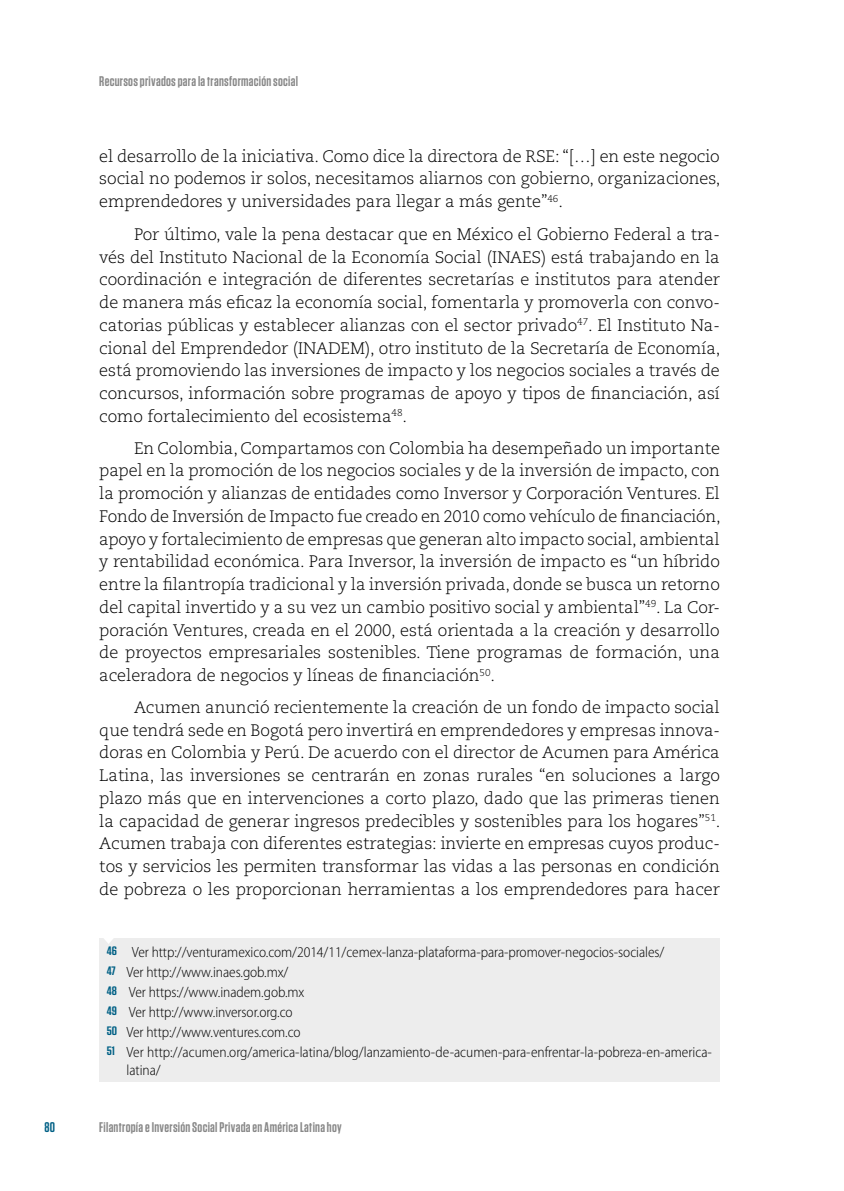
<style>
.page{position:relative;width:844px;height:1191px;background:#fff}
.page>*{position:absolute;margin:0;border:0;box-sizing:border-box;transform-origin:0 0}
.t1{font:300 16.62px/22.8px "Caecilia LT Std";letter-spacing:-.005em;color:#000;text-align:justify}
.t2{font:300 semi-condensed 14.88px/19.9px "Myriad Pro";letter-spacing:-.005em;color:#000}
.t3{font:600 14px "Tungsten";letter-spacing:.02em;color:#878787}
.t4{font:600 14px "Tungsten";color:#006085}
.s1{font-family:"Tungsten";font-weight:600;font-stretch:normal;font-size:12.25px;color:#006085}
</style>
<div class="page">
<div style="left:99px;top:938px;width:620px;height:144px;background:#ededed"></div>
<svg style="left:104px;top:938px;width:9px;height:6px"></svg>
<p class="t3" style="left:99px;top:73px;width:200px">Recursos privados para la transformación social</p>
<p class="t1" style="left:99px;top:145px;width:622px">el desarrollo de la iniciativa. Como dice la directora de RSE: “[…] en este negocio social no podemos ir solos, necesitamos aliarnos con gobierno, organizaciones, emprendedores y universidades para llegar a más gente”<sup>46</sup>.</p>
<p class="t1" style="left:99px;top:223px;width:622px;text-indent:35px">Por último, vale la pena destacar que en México el Gobierno Federal a tra&shy;vés del Instituto Nacional de la Economía Social (INAES) está trabajando en la coordinación e integración de diferentes secretarías e institutos para atender de manera más eficaz la economía social, fomentarla y promoverla con convo&shy;catorias públicas y establecer alianzas con el sector privado<sup>47</sup>. El Instituto Na&shy;cional del Emprendedor (INADEM), otro instituto de la Secretaría de Economía, está promoviendo las inversiones de impacto y los negocios sociales a través de concursos, información sobre programas de apoyo y tipos de financiación, así como fortalecimiento del ecosistema<sup>48</sup>.</p>
<p class="t1" style="left:99px;top:437px;width:622px;text-indent:35px">En Colombia, Compartamos con Colombia ha desempeñado un importante papel en la promoción de los negocios sociales y de la inversión de impacto, con la promoción y alianzas de entidades como Inversor y Corporación Ventures. El Fondo de Inversión de Impacto fue creado en 2010 como vehículo de financiación, apoyo y fortalecimiento de empresas que generan alto impacto social, ambiental y rentabilidad económica. Para Inversor, la inversión de impacto es “un híbrido entre la filantropía tradicional y la inversión privada, donde se busca un retorno del capital invertido y a su vez un cambio positivo social y ambiental”<sup>49</sup>. La Cor&shy;poración Ventures, creada en el 2000, está orientada a la creación y desarrollo de proyectos empresariales sostenibles. Tiene programas de formación, una aceleradora de negocios y líneas de financiación<sup>50</sup>.</p>
<p class="t1" style="left:99px;top:696px;width:622px;text-indent:35px">Acumen anunció recientemente la creación de un fondo de impacto social que tendrá sede en Bogotá pero invertirá en emprendedores y empresas innova&shy;doras en Colombia y Perú. De acuerdo con el director de Acumen para América Latina, las inversiones se centrarán en zonas rurales “en soluciones a largo plazo más que en intervenciones a corto plazo, dado que las primeras tienen la capacidad de generar ingresos predecibles y sostenibles para los hogares”<sup>51</sup>.<br>Acumen trabaja con diferentes estrategias: invierte en empresas cuyos produc&shy;tos y servicios les permiten transformar las vidas a las personas en condición de pobreza o les proporcionan herramientas a los emprendedores para hacer</p>
<p class="t2" style="left:107px;top:942px;width:606px"><span class="s1">46</span> Ver http://venturamexico.com/2014/11/cemex-lanza-plataforma-para-promover-negocios-sociales/<br><span class="s1">47</span> Ver http://www.inaes.gob.mx/<br><span class="s1">48</span> Ver https://www.inadem.gob.mx<br><span class="s1">49</span> Ver http://www.inversor.org.co<br><span class="s1">50</span> Ver http://www.ventures.com.co<br><span class="s1">51</span> Ver http://acumen.org/america-latina/blog/lanzamiento-de-acumen-para-enfrentar-la-pobreza-en-america-</p>
<p class="t2" style="left:126px;top:1060px;width:36px">latina/</p>
<p class="t4" style="left:44px;top:1119px;width:12px">80</p>
<p class="t3" style="left:99px;top:1119px;width:244px">Filantropía e Inversión Social Privada en América Latina hoy</p>
</div>
